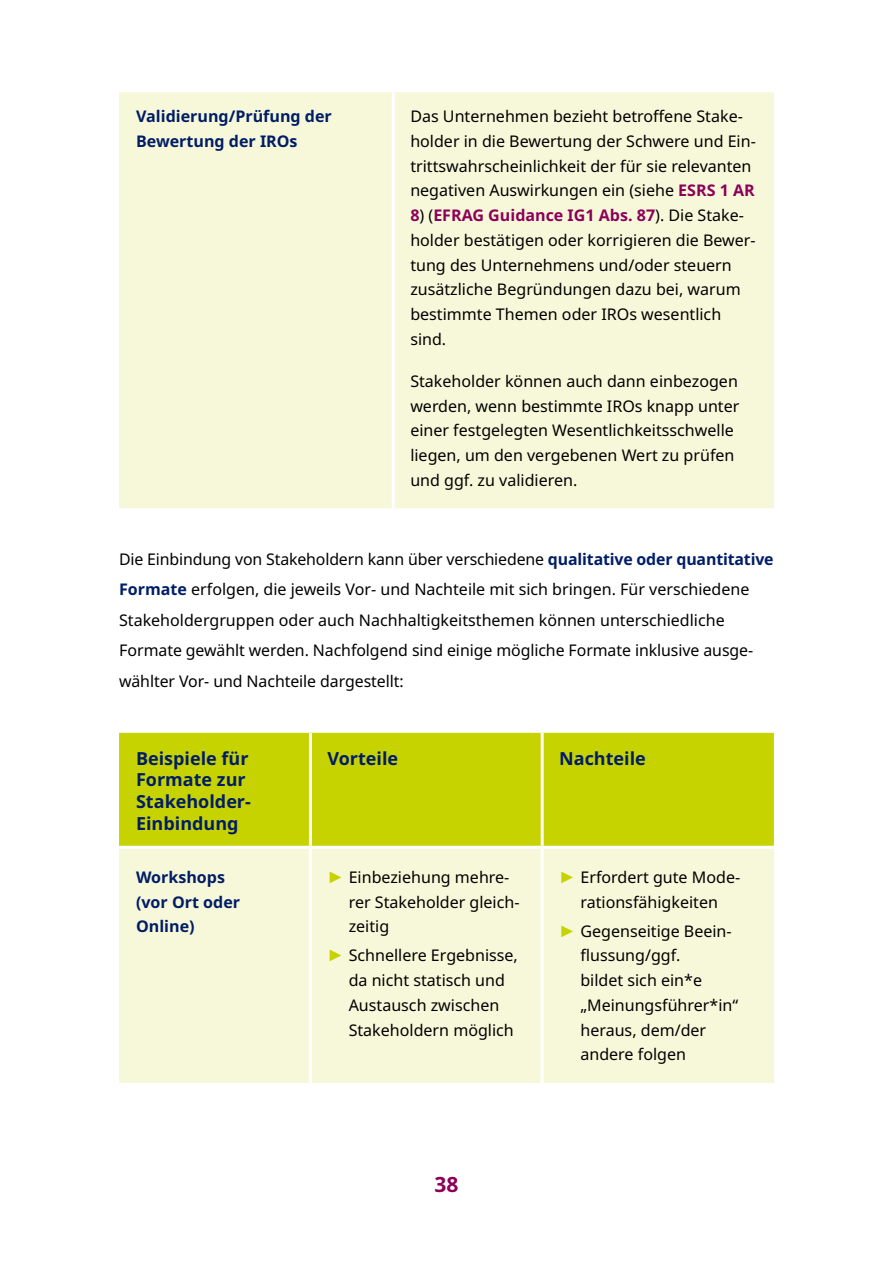
<style>
.page{position:relative;width:893px;height:1263px;background:#fff}
.page>*{position:absolute;margin:0;border:0;box-sizing:border-box;transform-origin:0 0}
.t1{font:700 21px "Noto Sans";color:#8b0059}
.t2{font:700 18px/21.6px "Noto Sans";color:#001d66}
.t3{font:16.05px/24.8px "Noto Sans";color:#000}
.t4{font:700 16.05px/24.8px "Noto Sans";color:#001d66}
.s1{font-weight:700;color:#8b0059}
.s2{font-weight:700;color:#001d66}
.s3{font-family:"Arial";font-size:16.5px;color:#c7d300}
</style>
<div class="page">
<div style="left:119px;top:92px;width:655px;height:416px;background:#f7f8d9"></div>
<hr style="left:392px;top:92px;width:3px;height:416px;background:#fff">
<div style="left:119px;top:733px;width:655px;height:113px;background:#c7d300"></div>
<div style="left:119px;top:849px;width:655px;height:234px;background:#f7f8d9"></div>
<hr style="left:309px;top:733px;width:3px;height:113px;background:#fff">
<hr style="left:541px;top:733px;width:3px;height:113px;background:#fff">
<hr style="left:309px;top:849px;width:3px;height:234px;background:#fff">
<hr style="left:541px;top:849px;width:3px;height:234px;background:#fff">
<p class="t4" style="left:136px;top:104px;width:197px">Validierung/Prüfung der<br>Bewertung der IROs</p>
<p class="t3" style="left:410px;top:104px;width:347px">Das Unternehmen bezieht betroffene Stake&shy;holder in die Bewertung der Schwere und Ein&shy;trittswahrscheinlichkeit der für sie relevanten negativen Auswirkungen ein (siehe <span class="s1">ESRS 1 AR</span></p>
<p class="t3" style="left:410px;top:203px;width:347px"><span class="s1">8</span>) (<span class="s1">EFRAG Guidance IG1 Abs. 87</span>). Die Stake&shy;holder bestätigen oder korrigieren die Bewer&shy;tung des Unternehmens und/oder steuern zusätzliche Begründungen dazu bei, warum bestimmte Themen oder IROs wesentlich sind.</p>
<p class="t3" style="left:410px;top:369px;width:331px">Stakeholder können auch dann einbezogen werden, wenn bestimmte IROs knapp unter einer festgelegten Wesentlichkeitsschwelle liegen, um den vergebenen Wert zu prüfen und ggf. zu validieren.</p>
<p class="t3" style="left:119px;top:544px;width:656px;line-height:30.6px">Die Einbindung von Stakeholdern kann über verschiedene <span class="s2">qualitative oder quantitative Formate</span> erfolgen, die jeweils Vor- und Nachteile mit sich bringen. Für verschiedene Stakeholdergruppen oder auch Nachhaltigkeitsthemen können unterschiedliche Formate gewählt werden. Nachfolgend sind einige mögliche Formate inklusive ausge&shy;wählter Vor- und Nachteile dargestellt:</p>
<p class="t2" style="left:136px;top:748px;width:116px">Beispiele für<br>Formate zur<br>Stakeholder-<br>Einbindung</p>
<p class="t2" style="left:327px;top:748px;width:72px">Vorteile</p>
<p class="t2" style="left:559px;top:748px;width:88px">Nachteile</p>
<p class="t4" style="left:136px;top:865px;width:106px">Workshops (vor Ort oder<br>Online)</p>
<p class="t3" style="left:349px;top:865px;width:172px;text-indent:-21px"><span class="s3">►</span> Einbeziehung mehre&shy;rer Stakeholder gleich&shy;zeitig</p>
<p class="t3" style="left:349px;top:943px;width:171px;text-indent:-21px"><span class="s3">►</span> Schnellere Ergebnisse, da nicht statisch und<br>Austausch zwischen<br>Stakeholdern möglich</p>
<p class="t3" style="left:559px;top:865px;width:183px;text-align:center"><span class="s3">►</span> Erfordert gute Mode&shy;rationsfähigkeiten</p>
<p class="t3" style="left:580px;top:919px;width:159px;text-indent:-21px"><span class="s3">►</span> Gegenseitige Beein&shy;flussung/ggf.<br>bildet sich ein*e „Meinungsführer*in“ heraus, dem/der andere folgen</p>
<h1 class="t1" style="left:434px;top:1169px;width:26px">38</h1>
</div>
